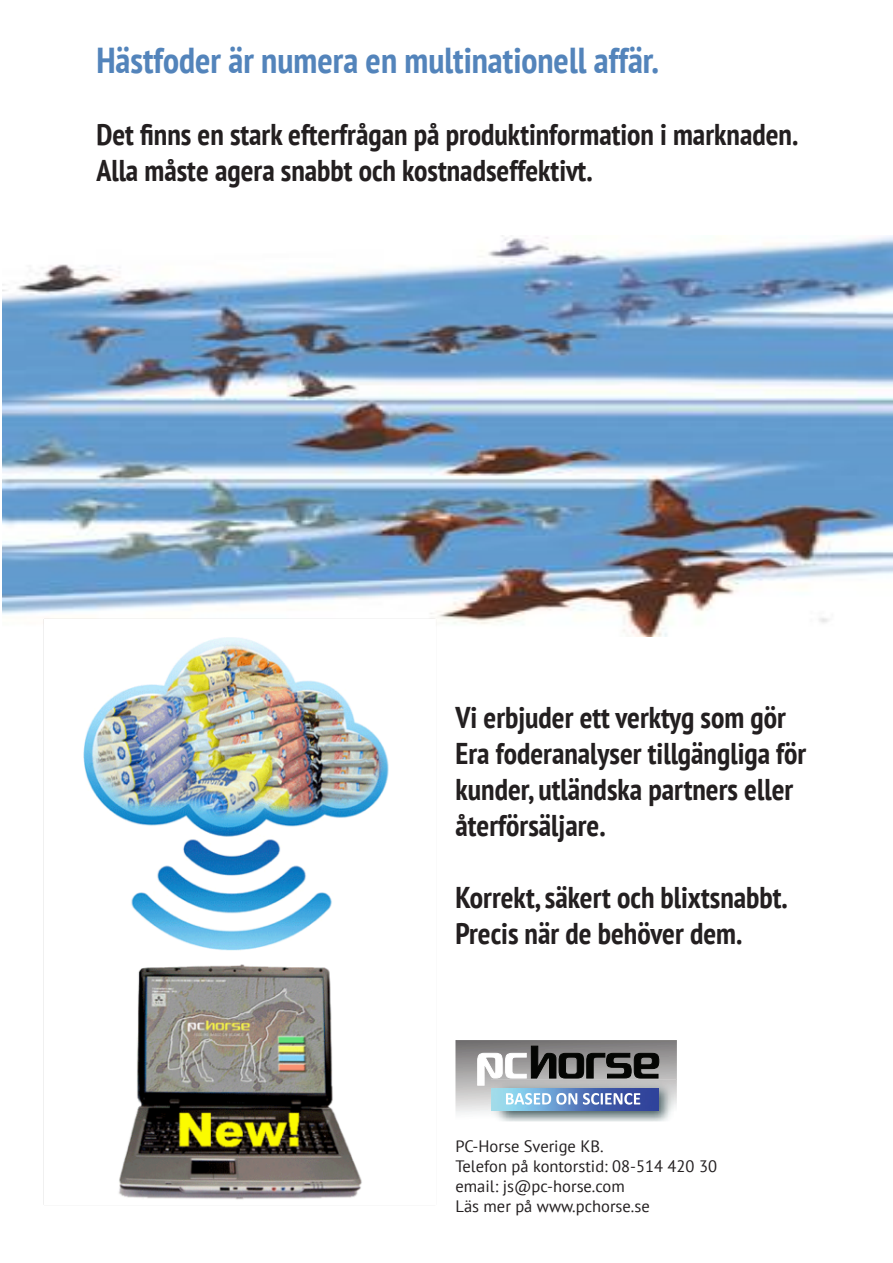
<style>
.page{position:relative;width:893px;height:1263px;background:#fff}
.page>*{position:absolute;margin:0;border:0;box-sizing:border-box;transform-origin:0 0}
.t1{font:700 condensed 36px "PT Sans";color:#5384bb}
.t2{font:700 condensed 30px/36px "PT Sans";color:#231f20}
.t3{font:16.5px "PT Sans";color:#231f20}
</style>
<div class="page">
<img style="left:3px;top:235px;width:889px;height:402px">
<svg style="left:455px;top:1040px;width:222px;height:82px;background:#9199a3"></svg>
<img style="left:43px;top:618px;width:394px;height:587px">
<p class="t1" style="left:96px;top:36px;width:564px">Hästfoder är numera en multinationell affär.</p>
<p class="t2" style="left:96px;top:115px;width:703px">Det finns en stark efterfrågan på produktinformation i marknaden.</p>
<p class="t2" style="left:96px;top:151px;width:497px">Alla måste agera snabbt och kostnadseffektivt.</p>
<p class="t2" style="left:455px;top:699px;width:352px">Vi erbjuder ett verktyg som gör<br>Era foderanalyser tillgängliga för kunder, utländska partners eller återförsäljare.</p>
<p class="t2" style="left:455px;top:879px;width:333px">Korrekt, säkert och blixtsnabbt.</p>
<p class="t2" style="left:455px;top:915px;width:288px">Precis när de behöver dem.</p>
<p class="t3" style="left:455px;top:1136px;width:150px">PC-Horse Sverige KB.</p>
<p class="t3" style="left:455px;top:1156px;width:263px">Telefon på kontorstid: 08-514 420 30</p>
<p class="t3" style="left:455px;top:1175px;width:171px">email: js@pc-horse.com</p>
<p class="t3" style="left:455px;top:1195px;width:196px">Läs mer på www.pchorse.se</p>
</div>
